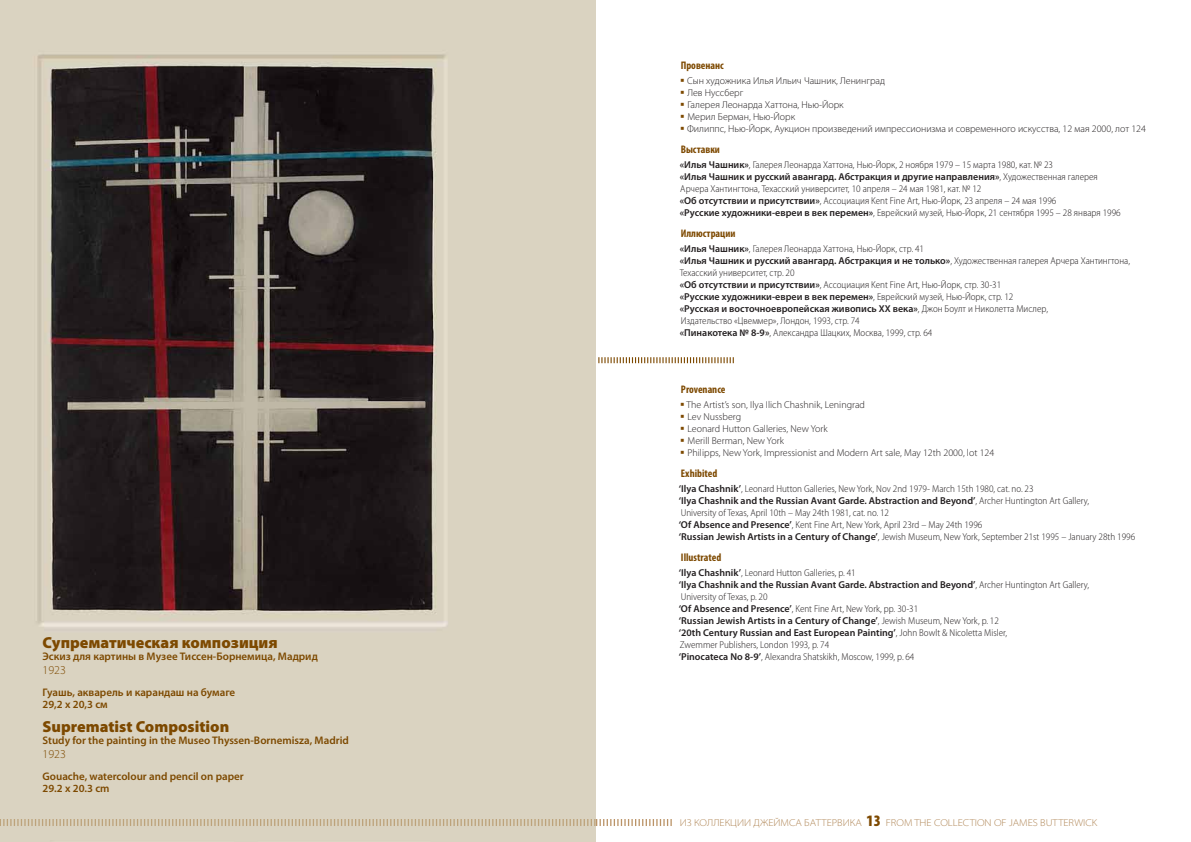
<style>
.page{position:relative;width:1191px;height:842px;background:#fff}
.page>*{position:absolute;margin:0;border:0;box-sizing:border-box;transform-origin:0 0}
.t1{font:900 16px "Myriad Pro";color:#7d4900}
.t2{font:300 12px "Myriad Pro";color:#7d4900}
.t3{font:600 11px/12px "Myriad Pro";color:#7d4900}
.t4{font:700 condensed 11px "Myriad Pro";color:#7d4900}
.t5{font:300 semi-condensed 10px/12px "Myriad Pro";color:#231f20}
.t6{font:300 10px "Myriad Pro";color:#231f20}
.t7{font:300 semi-expanded 10px "Myriad Pro";color:#ae8352}
.s1{color:#7d4900}
.s2{font-weight:600;font-stretch:normal}
.s3{font-weight:900;font-stretch:condensed;font-size:16px;color:#7d4900}
</style>
<div class="page">
<img style="left:0;top:0;width:595px;height:842px">
<svg style="left:0;top:819px;width:672px;height:7px;background:#d1c3aa"></svg>
<svg style="left:598px;top:357px;width:136px;height:6px"></svg>
<h1 class="t1" style="left:43px;top:634px;width:237px">Супрематическая композиция</h1>
<p class="t3" style="left:43px;top:650px;width:277px">Эскиз для картины в Музее Тиссен-Борнемица, Мадрид</p>
<p class="t2" style="left:43px;top:663px;width:25px">1923</p>
<p class="t3" style="left:43px;top:686px;width:194px">Гуашь, акварель и карандаш на бумаге<br>29,2 x 20,3 см</p>
<h1 class="t1" style="left:43px;top:718px;width:188px">Suprematist Composition</h1>
<p class="t3" style="left:43px;top:734px;width:308px">Study for the painting in the Museo Thyssen-Bornemisza, Madrid</p>
<p class="t2" style="left:43px;top:747px;width:25px">1923</p>
<p class="t3" style="left:43px;top:770px;width:203px">Gouache, watercolour and pencil on paper<br>29.2 x 20.3 cm</p>
<p class="t4" style="left:680px;top:58px;width:45px">Провенанс</p>
<p class="t6" style="left:680px;top:75px;width:206px"><span class="s1">▪</span> Сын художника Илья Ильич Чашник, Ленинград</p>
<p class="t6" style="left:680px;top:87px;width:65px"><span class="s1">▪</span> Лев Нуссберг</p>
<p class="t6" style="left:680px;top:99px;width:165px"><span class="s1">▪</span> Галерея Леонарда Хаттона, Нью-Йорк</p>
<p class="t6" style="left:680px;top:111px;width:116px"><span class="s1">▪</span> Мерил Берман, Нью-Йорк</p>
<p class="t6" style="left:680px;top:123px;width:467px"><span class="s1">▪</span> Филиппс, Нью-Йорк, Аукцион произведений импрессионизма и современного искусства, 12 мая 2000, лот 124</p>
<p class="t4" style="left:680px;top:142px;width:41px">Выставки</p>
<p class="t5" style="left:680px;top:159px;width:442px"><span class="s2">«Илья Чашник»</span>, Галерея Леонарда Хаттона, Нью-Йорк, 2 ноября 1979 – 15 марта 1980, кат. № 23<br><span class="s2">«Илья Чашник и русский авангард. Абстракция и другие направления»</span>, Художественная галерея Арчера Хантингтона, Техасский университет, 10 апреля – 24 мая 1981, кат. № 12<br><span class="s2">«Об отсутствии и присутствии»</span>, Ассоциация Kent Fine Art, Нью-Йорк, 23 апреля – 24 мая 1996<br><span class="s2">«Русские художники-евреи в век перемен»</span>, Еврейский музей, Нью-Йорк, 21 сентября 1995 – 28 января 1996</p>
<p class="t4" style="left:680px;top:226px;width:56px">Иллюстрации</p>
<p class="t5" style="left:679px;top:243px;width:452px"><span class="s2">«Илья Чашник»</span>, Галерея Леонарда Хаттона, Нью-Йорк, стр. 41<br><span class="s2">«Илья Чашник и русский авангард. Абстракция и не только»</span>, Художественная галерея Арчера Хантингтона, Техасский университет, стр. 20<br><span class="s2">«Об отсутствии и присутствии»</span>, Ассоциация Kent Fine Art, Нью-Йорк, стр. 30-31<br><span class="s2">«Русские художники-евреи в век перемен»</span>, Еврейский музей, Нью-Йорк, стр. 12<br><span class="s2">«Русская и восточноевропейская живопись ХХ века»</span>, Джон Боулт и Николетта Мислер,<br>Издательство «Цвеммер», Лондон, 1993, стр. 74<br><span class="s2">«Пинакотека № 8-9»</span>, Александра Шацких, Москва, 1999, стр. 64</p>
<p class="t4" style="left:681px;top:382px;width:46px">Provenance</p>
<p class="t6" style="left:680px;top:399px;width:186px"><span class="s1">▪</span> The Artist’s son, Ilya Ilich Chashnik, Leningrad</p>
<p class="t6" style="left:680px;top:411px;width:63px"><span class="s1">▪</span> Lev Nussberg</p>
<p class="t6" style="left:680px;top:423px;width:149px"><span class="s1">▪</span> Leonard Hutton Galleries, New York</p>
<p class="t6" style="left:680px;top:435px;width:105px"><span class="s1">▪</span> Merill Berman, New York</p>
<p class="t6" style="left:680px;top:447px;width:315px"><span class="s1">▪</span> Philipps, New York, Impressionist and Modern Art sale, May 12th 2000, lot 124</p>
<p class="t4" style="left:681px;top:466px;width:38px">Exhibited</p>
<p class="t5" style="left:679px;top:483px;width:458px"><span class="s2">‘Ilya Chashnik’</span>, Leonard Hutton Galleries, New York, Nov 2nd 1979- March 15th 1980, cat. no. 23<br><span class="s2">‘Ilya Chashnik and the Russian Avant Garde. Abstraction and Beyond’</span>, Archer Huntington Art Gallery,<br>University of Texas, April 10th – May 24th 1981, cat. no. 12<br><span class="s2">‘Of Absence and Presence’</span>, Kent Fine Art, New York, April 23rd – May 24th 1996<br><span class="s2">‘Russian Jewish Artists in a Century of Change’</span>, Jewish Museum, New York, September 21st 1995 – January 28th 1996</p>
<p class="t4" style="left:681px;top:550px;width:42px">Illustrated</p>
<p class="t5" style="left:679px;top:567px;width:412px"><span class="s2">‘Ilya Chashnik’</span>, Leonard Hutton Galleries, p. 41<br><span class="s2">‘Ilya Chashnik and the Russian Avant Garde. Abstraction and Beyond’</span>, Archer Huntington Art Gallery, University of Texas, p. 20<br><span class="s2">‘Of Absence and Presence’</span>, Kent Fine Art, New York, pp. 30-31<br><span class="s2">‘Russian Jewish Artists in a Century of Change’</span>, Jewish Museum, New York, p. 12<br><span class="s2">‘20th Century Russian and East European Painting’</span>, John Bowlt &amp; Nicoletta Misler,<br>Zwemmer Publishers, London 1993, p. 74<br><span class="s2">‘Pinocateca No 8-9’</span>, Alexandra Shatskikh, Moscow, 1999, p. 64</p>
<p class="t7" style="left:680px;top:817px;width:419px">ИЗ КОЛЛЕКЦИИ ДЖЕЙМСА БАТТЕРВИКА <span class="s3">13</span> FROM THE COLLECTION OF JAMES BUTTERWICK</p>
</div>
